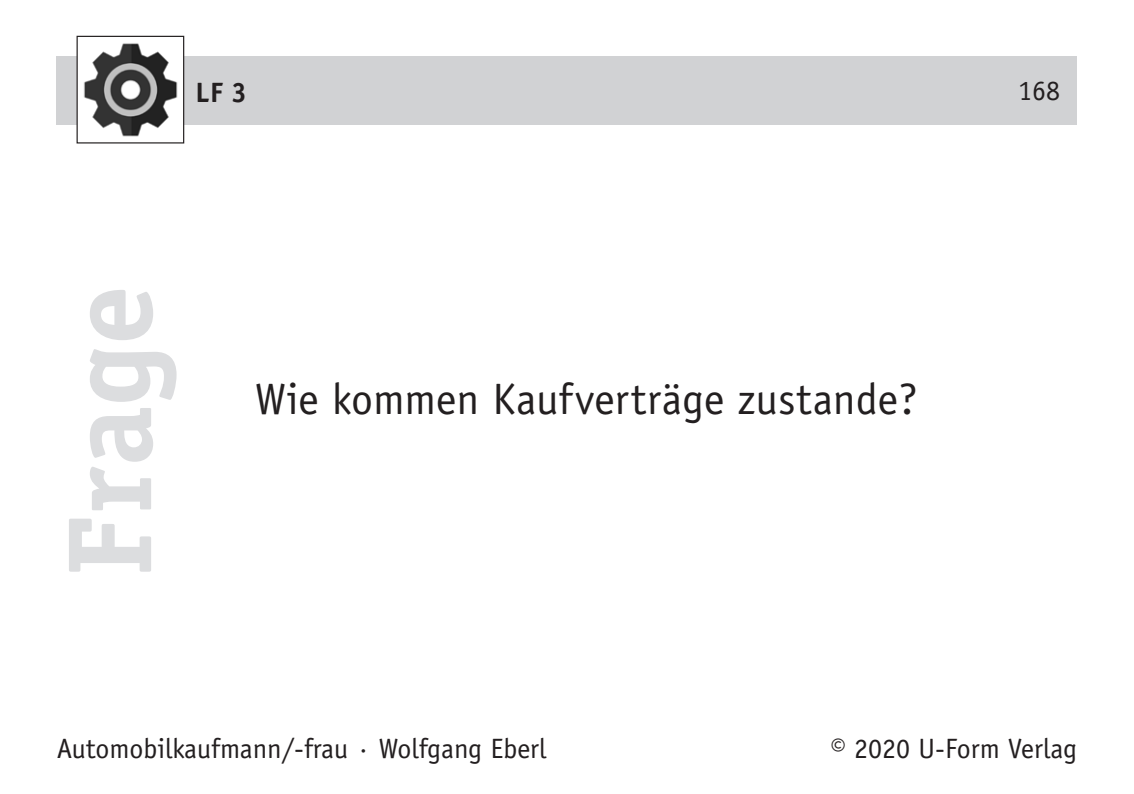
<style>
.page{position:relative;width:1134px;height:794px;background:#fff}
.page>*{position:absolute;margin:0;border:0;box-sizing:border-box;transform-origin:0 0}
.t1{font:700 120px "Officina Serif";color:#dcdddf}
.t2{font:44px "Officina Sans";color:#231f20}
.t3{font:28px "Officina Sans";color:#231f20}
.t4{font:700 28px "Officina Sans";color:#231f20}
</style>
<div class="page">
<div style="left:57px;top:57px;width:1020px;height:68px;background:#d1d2d4"></div>
<img style="left:79px;top:43px;width:103px;height:94px">
<div style="left:77px;top:36px;width:107px;height:107px;border:1px solid #231f20"></div>
<p class="t4" style="left:196px;top:75px;width:53px">LF 3</p>
<h1 class="t1" style="left:35px;top:576px;width:292px;rotate:-90deg">Frage</h1>
<h2 class="t2" style="left:255px;top:373px;width:664px">Wie kommen Kaufverträge zustande?</h2>
<p class="t3" style="left:1018px;top:74px;width:43px">168</p>
<p class="t3" style="left:57px;top:732px;width:491px">Automobilkaufmann/-frau · Wolfgang Eberl</p>
<p class="t3" style="left:830px;top:732px;width:248px">© 2020 U-Form Verlag</p>
</div>
